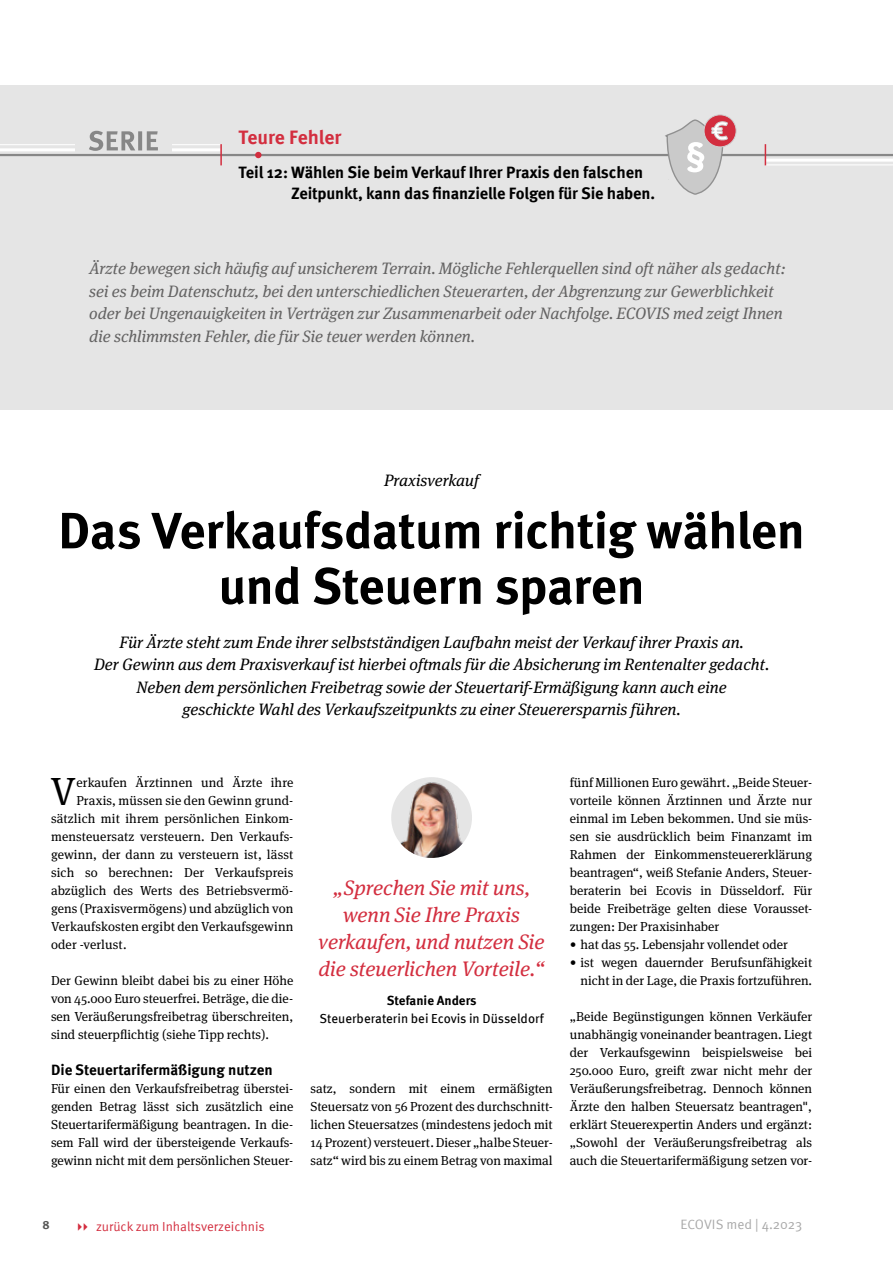
<style>
.page{position:relative;width:893px;height:1263px;background:#fff}
.page>*{position:absolute;margin:0;border:0;box-sizing:border-box;transform-origin:0 0}
.Headline_Medium_34_3{font:700 51px/55.5px "Meta Pro";letter-spacing:-.015em;color:#000;text-align:center}
.Fließtext__Initale{font:39.15px "Meta Serif OT";color:#000}
.Zitat__Bild_zentrier{font:italic 21px/27px "Meta Serif OT";color:#d32e3f;text-align:center}
.t1{font:700 19.5px "Meta Pro";color:#d32e3f}
.Vorspann{font:italic 16.5px/22.5px "Meta Serif OT";color:#646363}
.Vorspann-2{font:italic 16.5px/22.5px "Meta Serif OT";color:#000;text-align:center}
.t2{font:700 16.5px/21px "Meta Pro";letter-spacing:-.01em;color:#000}
.Dachzeile{font:italic 16.5px "Meta Serif OT";color:#000}
.Fliesstext_-_body{font:700 15px "Meta Pro";color:#000}
.t3{font:13.5px "Meta Pro";letter-spacing:-.005em;color:#a8a8a8}
.Fliesstext_-_body-2{font:13.05px/18px "Meta Serif OT";color:#000;text-align:justify}
.Fließtext__Initale-2{font:13.05px "Meta Serif OT";letter-spacing:.01em;color:#000}
.Zitatgeber__Zentrier{font:13.05px/18px "Meta Pro";color:#000;text-align:center}
.t4{font:13.05px "Meta Pro";color:#d32e3f}
.t5{font:700 12px "Meta Pro";color:#575756}
.s1{font-weight:700}
</style>
<div class="page">
<hr style="left:892px;top:1026px;width:1px;height:139px;background:#eaeaea">
<div style="left:0;top:85px;width:893px;height:324px;background:#e5e5e5"></div>
<hr style="left:0;top:154px;width:893px;height:2px;background:#878787">
<hr style="left:765px;top:159px;width:128px;height:3px;background:#fff">
<hr style="left:765px;top:164px;width:128px;height:1px;background:#fff">
<hr style="left:0;top:144px;width:221px;height:1px;background:#fff">
<hr style="left:0;top:148px;width:221px;height:3px;background:#fff">
<div style="left:75px;top:133px;width:97px;height:19px;background:#e5e5e5"></div>
<hr style="left:220px;top:144px;width:2px;height:21px;background:#d32e3f">
<svg style="left:255px;top:152px;width:6px;height:6px"></svg>
<svg style="left:765px;top:144px;width:1px;height:21px"></svg>
<svg style="left:89px;top:131px;width:69px;height:20px"></svg>
<div style="left:704px;top:115px;width:32px;height:32px;background:#d32e3f;border-radius:50%"></div>
<div style="left:704px;top:114px;width:33px;height:33px;border:1px solid #d0d0d0;border-radius:50%"></div>
<svg style="left:663px;top:119px;width:65px;height:76px"></svg>
<div style="left:391px;top:777px;width:81px;height:81px;background:#e5e5e5;border-radius:50%"></div>
<img style="left:397px;top:777px;width:66px;height:81px">
<p class="t1" style="left:238px;top:122px;width:104px">Teure Fehler</p>
<p class="t2" style="left:291px;top:161px;width:365px;text-indent:-53px">Teil 12: Wählen Sie beim Verkauf Ihrer Praxis den falschen<br>Zeitpunkt, kann das finanzielle Folgen für Sie haben.</p>
<p class="Vorspann" style="left:89px;top:257px;width:698px">Ärzte bewegen sich häufig auf unsicherem Terrain. Mögliche Fehlerquellen sind oft näher als gedacht: sei es beim Datenschutz, bei den unterschiedlichen Steuerarten, der Abgrenzung zur Gewerblichkeit oder bei Ungenauigkeiten in Verträgen zur Zusammenarbeit oder Nachfolge. ECOVIS med zeigt Ihnen die schlimmsten Fehler, die für Sie teuer werden können.</p>
<p class="Dachzeile" style="left:384px;top:471px;width:97px">Praxisverkauf</p>
<p class="Headline_Medium_34_3" style="left:58px;top:500px;width:748px">Das Verkaufsdatum richtig wählen und Steuern sparen</p>
<p class="Vorspann-2" style="left:94px;top:631px;width:677px">Für Ärzte steht zum Ende ihrer selbstständigen Laufbahn meist der Verkauf ihrer Praxis an.<br>Der Gewinn aus dem Praxisverkauf ist hierbei oftmals für die Absicherung im Rentenalter gedacht.<br>Neben dem persönlichen Freibetrag sowie der Steuertarif-Ermäßigung kann auch eine<br>geschickte Wahl des Verkaufszeitpunkts zu einer Steuerersparnis führen.</p>
<p class="Fließtext__Initale" style="left:50px;top:769px;width:27px">V</p>
<p class="Fließtext__Initale-2" style="left:76px;top:775px;width:219px">erkaufen Ärztinnen und Ärzte ihre</p>
<p class="Fließtext__Initale-2" style="left:76px;top:793px;width:219px">Praxis, müssen sie den Gewinn grund-</p>
<p class="Fließtext__Initale-2" style="left:51px;top:811px;width:244px">sätzlich mit ihrem persönlichen Einkom-</p>
<p class="Fließtext__Initale-2" style="left:51px;top:829px;width:244px">mensteuersatz versteuern. Den Verkaufs-</p>
<p class="Fließtext__Initale-2" style="left:51px;top:847px;width:244px">gewinn, der dann zu versteuern ist, lässt</p>
<p class="Fließtext__Initale-2" style="left:51px;top:865px;width:244px">sich so berechnen: Der Verkaufspreis</p>
<p class="Fließtext__Initale-2" style="left:51px;top:883px;width:244px">abzüglich des Werts des Betriebsvermö-</p>
<p class="Fließtext__Initale-2" style="left:51px;top:901px;width:244px">gens (Praxisvermögens) und abzüglich von</p>
<p class="Fließtext__Initale-2" style="left:51px;top:919px;width:244px">Verkaufskosten ergibt den Verkaufsgewinn</p>
<p class="Fließtext__Initale-2" style="left:51px;top:937px;width:77px">oder -verlust.</p>
<p class="Fliesstext_-_body-2" style="left:51px;top:972px;width:244px">Der Gewinn bleibt dabei bis zu einer Höhe von 45.000 Euro steuerfrei. Beträge, die die&shy;sen Veräußerungsfreibetrag überschreiten, sind steuerpflichtig (siehe Tipp rechts).</p>
<p class="Fliesstext_-_body" style="left:51px;top:1058px;width:223px">Die Steuertarifermäßigung nutzen</p>
<p class="Fliesstext_-_body-2" style="left:51px;top:1080px;width:244px">Für einen den Verkaufsfreibetrag überstei&shy;genden Betrag lässt sich zusätzlich eine Steuertarifermäßigung beantragen. In die&shy;sem Fall wird der übersteigende Verkaufs&shy;gewinn nicht mit dem persönlichen Steuer-</p>
<p class="Zitat__Bild_zentrier" style="left:318px;top:875px;width:228px">„Sprechen Sie mit uns, wenn Sie Ihre Praxis verkaufen, und nutzen Sie die steuerlichen Vorteile.“</p>
<p class="Zitatgeber__Zentrier" style="left:319px;top:990px;width:226px"><span class="s1">Stefanie Anders<br></span>Steuerberaterin bei Ecovis in Düsseldorf</p>
<p class="Fliesstext_-_body-2" style="left:310px;top:1080px;width:244px">satz, sondern mit einem ermäßigten Steuersatz von 56 Prozent des durchschnitt&shy;lichen Steuersatzes (mindestens jedoch mit 14 Prozent) versteuert. Dieser „halbe Steuer&shy;satz“ wird bis zu einem Betrag von maximal</p>
<p class="Fliesstext_-_body-2" style="left:570px;top:774px;width:244px">fünf Millionen Euro gewährt. „Beide Steuer&shy;vorteile können Ärztinnen und Ärzte nur einmal im Leben bekommen. Und sie müs&shy;sen sie ausdrücklich beim Finanzamt im Rahmen der Einkommensteuererklärung beantragen“, weiß Stefanie Anders, Steuer&shy;beraterin bei Ecovis in Düsseldorf. Für beide Freibeträge gelten diese Vorausset&shy;zungen: Der Praxisinhaber</p>
<p class="Fliesstext_-_body-2" style="left:570px;top:936px;width:220px">• hat das 55. Lebensjahr vollendet oder</p>
<p class="Fliesstext_-_body-2" style="left:570px;top:954px;width:244px;text-align:right">• ist wegen dauernder Berufsunfähigkeit nicht in der Lage, die Praxis fortzuführen.</p>
<p class="Fliesstext_-_body-2" style="left:570px;top:1008px;width:244px">„Beide Begünstigungen können Verkäufer unabhängig voneinander beantragen. Liegt der Verkaufsgewinn beispielsweise bei 250.000 Euro, greift zwar nicht mehr der Veräußerungsfreibetrag. Dennoch können Ärzte den halben Steuersatz beantragen", erklärt Steuerexpertin Anders und ergänzt: „Sowohl der Veräußerungsfreibetrag als auch die Steuertarifermäßigung setzen vor-</p>
<p class="t5" style="left:43px;top:1215px;width:9px">8</p>
<p class="t4" style="left:96px;top:1217px;width:170px">zurück zum Inhaltsverzeichnis</p>
<p class="t3" style="left:681px;top:1214px;width:123px">ECOVIS med | 4.2023</p>
</div>
